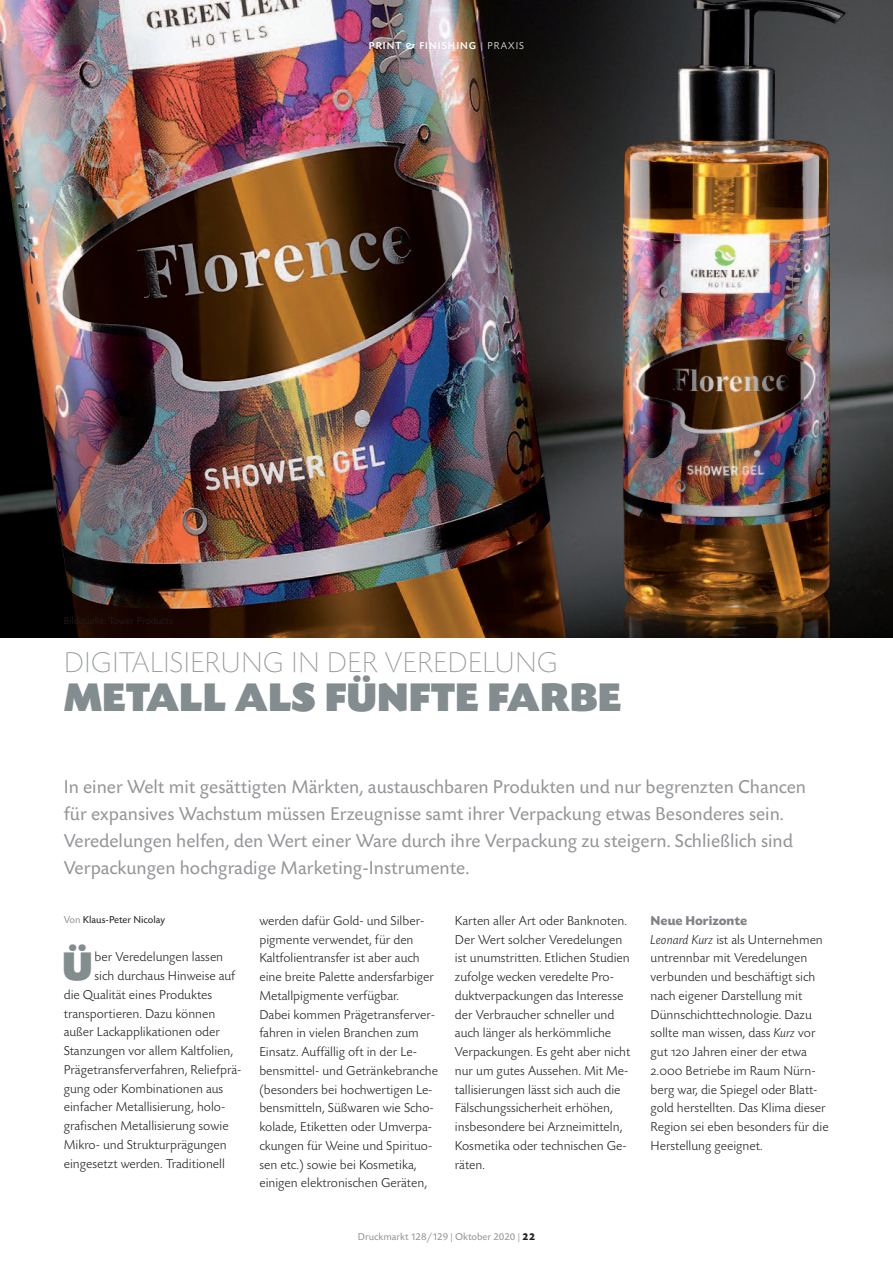
<style>
.page{position:relative;width:893px;height:1263px;background:#fff}
.page>*{position:absolute;margin:0;border:0;box-sizing:border-box;transform-origin:0 0}
.t1{font:42px "Today SB Ultra";color:#838c8e}
.t2{font:300 expanded 30px "Today SB";color:#939598}
.t3{font:19.5px/27px "Today SB";color:#939598}
.t4{font:300 13.5px/18.8px "Today SB";color:#231f20}
.t5{font:10.5px "Today SB";color:#939598}
.t6{font:500 10.5px "Today SB";letter-spacing:.1em;color:#fff}
.t7{font:10.5px "Today SB";color:#231f20}
.s1{font-weight:300}
.s2{font-weight:700;color:#808285}
.s3{font-style:italic}
.s4{font-family:"Today SB Caps Lig";font-weight:400}
.s5{color:#939598}
.s6{font-weight:700;color:#231f20}
</style>
<div class="page">
<img style="left:0;top:0;width:893px;height:638px">
<p class="t6" style="left:369px;top:40px;width:157px">PRINT &amp; FINISHING <span class="s1">| PRAXIS</span></p>
<h2 class="t2" style="left:64px;top:644px;width:496px">DIGITALISIERUNG IN DER VEREDELUNG</h2>
<h1 class="t1" style="left:64px;top:672px;width:559px">METALL ALS FÜNFTE FARBE</h1>
<p class="t3" style="left:64px;top:773px;width:744px">In einer Welt mit gesättigten Märkten, austauschbaren Produkten und nur begrenzten Chancen für expansives Wachstum müssen Erzeugnisse samt ihrer Verpackung etwas Besonderes sein.<br>Veredelungen helfen, den Wert einer Ware durch ihre Verpackung zu steigern. Schließlich sind Verpackungen hochgradige Marketing-Instrumente.</p>
<p class="t4" style="left:259px;top:911px;width:180px">werden dafür Gold- und Silber&shy;pigmente verwendet, für den<br>Kaltfolientransfer ist aber auch eine breite Palette andersfarbiger<br>Metallpigmente verfügbar.<br>Dabei kommen Prägetransferver&shy;fahren in vielen Branchen zum<br>Einsatz. Auffällig oft in der Le&shy;bensmittel- und Getränkebranche (besonders bei hochwertigen Le&shy;bensmitteln, Süßwaren wie Scho&shy;kolade, Etiketten oder Umverpa&shy;ckungen für Weine und Spirituo&shy;sen etc.) sowie bei Kosmetika, einigen elektronischen Geräten,</p>
<p class="t4" style="left:455px;top:911px;width:177px">Karten aller Art oder Banknoten.<br>Der Wert solcher Veredelungen ist unumstritten. Etlichen Studien zufolge wecken veredelte Pro&shy;duktverpackungen das Interesse der Verbraucher schneller und auch länger als herkömmliche<br>Verpackungen. Es geht aber nicht nur um gutes Aussehen. Mit Me&shy;tallisierungen lässt sich auch die<br>Fälschungssicherheit erhöhen, insbesondere bei Arzneimitteln,<br>Kosmetika oder technischen Ge&shy;räten.</p>
<p class="t4" style="left:651px;top:911px;width:180px"><span class="s2">Neue Horizonte<br></span><span class="s3">Leonard Kurz</span> ist als Unternehmen untrennbar mit Veredelungen verbunden und beschäftigt sich nach eigener Darstellung mit<br>Dünnschichttechnologie. Dazu sollte man wissen, dass <span class="s3">Kurz</span> vor gut <span class="s4">120</span> Jahren einer der etwa<br><span class="s4">2.000</span> Betriebe im Raum Nürn&shy;berg war, die Spiegel oder Blatt&shy;gold herstellten. Das Klima dieser<br>Region sei eben besonders für die<br>Herstellung geeignet.</p>
<p class="t7" style="left:64px;top:913px;width:103px"><span class="s5">Von</span> Klaus-Peter Nicolay</p>
<h1 class="t1" style="left:62px;top:941px;width:32px">Ü</h1>
<p class="t4" style="left:95px;top:947px;width:130px">ber Veredelungen lassen</p>
<p class="t4" style="left:95px;top:966px;width:142px">sich durchaus Hinweise auf</p>
<p class="t4" style="left:64px;top:985px;width:150px">die Qualität eines Produktes</p>
<p class="t4" style="left:64px;top:1004px;width:153px">transportieren. Dazu können</p>
<p class="t4" style="left:64px;top:1022px;width:158px">außer Lackapplikationen oder</p>
<p class="t4" style="left:64px;top:1041px;width:171px">Stanzungen vor allem Kaltfolien,</p>
<p class="t4" style="left:64px;top:1060px;width:179px">Prägetransferverfahren, Reliefprä-</p>
<p class="t4" style="left:64px;top:1079px;width:161px">gung oder Kombinationen aus</p>
<p class="t4" style="left:64px;top:1097px;width:163px">einfacher Metallisierung, holo-</p>
<p class="t4" style="left:64px;top:1116px;width:166px">grafischen Metallisierung sowie</p>
<p class="t4" style="left:64px;top:1135px;width:164px">Mikro- und Strukturprägungen</p>
<p class="t4" style="left:64px;top:1154px;width:163px">eingesetzt werden. Traditionell</p>
<p class="t5" style="left:358px;top:1230px;width:179px">Druckmarkt 128/129 | Oktober 2020 | <span class="s6">22</span></p>
</div>
